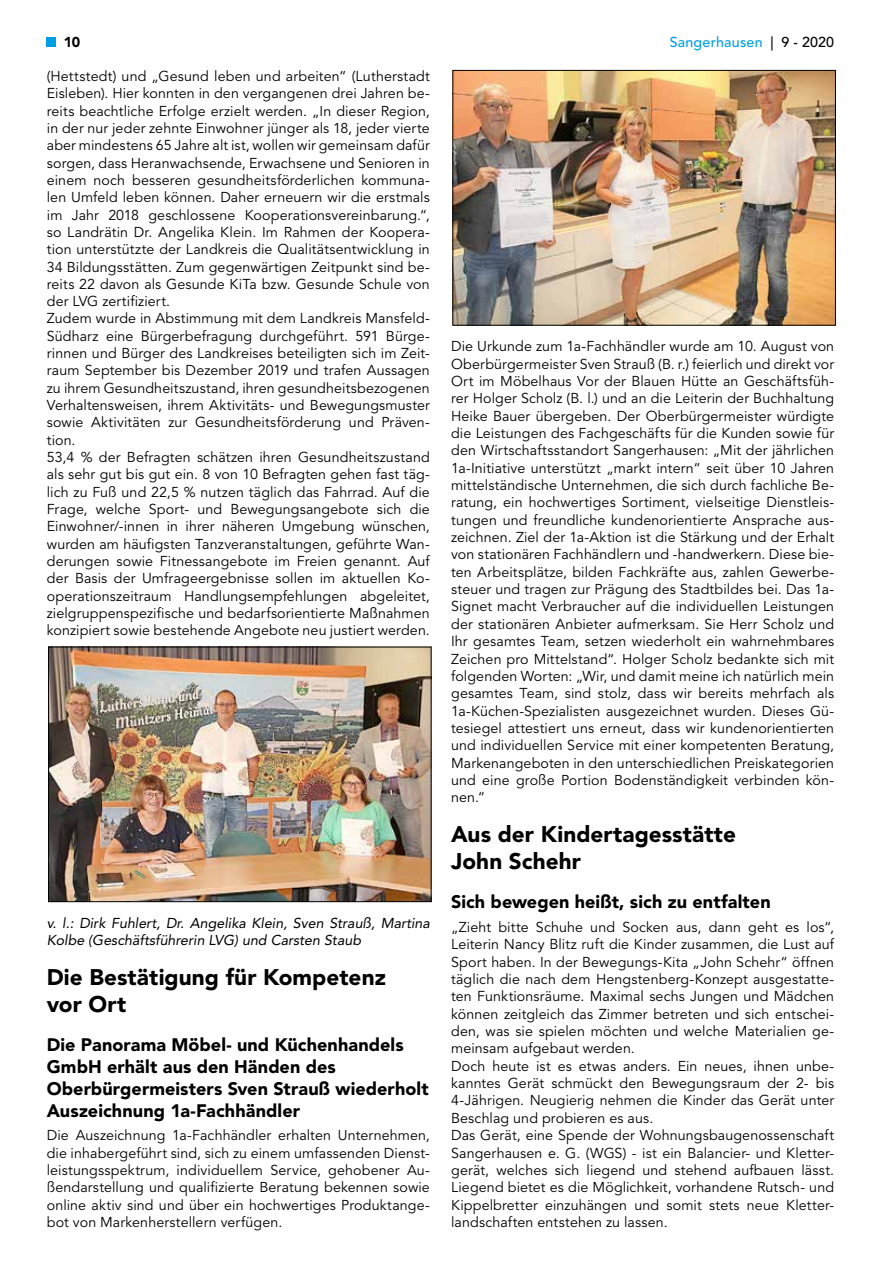
<style>
.page{position:relative;width:881px;height:1263px;background:#fff}
.page>*{position:absolute;margin:0;border:0;box-sizing:border-box;transform-origin:0 0}
.t1{font:900 22.5px/27.3px "Avenir LT";letter-spacing:.005em;color:#000}
.t2{font:900 18px/21.8px "Avenir LT";letter-spacing:.005em;color:#000}
.t3{font:14.25px/17.4px "Avenir LT";letter-spacing:.01em;color:#000;text-align:justify}
.t4{font:italic 14.25px/17.2px "Avenir LT";color:#000}
.t5{font:500 14.25px "Avenir LT";letter-spacing:.01em;color:#009fe3}
.t6{font:900 14.25px "Avenir LT";color:#000}
.s1{color:#000}
</style>
<div class="page">
<div style="left:47px;top:37px;width:9px;height:9px;background:#009fe3"></div>
<img style="left:454px;top:72px;width:379px;height:251px">
<div style="left:452px;top:70px;width:383px;height:255px;border:1px solid #000"></div>
<img style="left:50px;top:649px;width:379px;height:251px">
<div style="left:48px;top:647px;width:383px;height:255px;border:1px solid #000"></div>
<p class="t6" style="left:64px;top:34px;width:18px">10</p>
<p class="t5" style="left:669px;top:34px;width:166px">Sangerhausen <span class="s1">| 9 - 2020</span></p>
<p class="t3" style="left:47px;top:68px;width:384px;text-align:left">(Hettstedt) und „Gesund leben und arbeiten“ (Lutherstadt Eisleben). Hier konnten in den vergangenen drei Jahren be&shy;reits beachtliche Erfolge erzielt werden. „In dieser Region, in der nur jeder zehnte Einwohner jünger als 18, jeder vierte aber mindestens 65 Jahre alt ist, wollen wir gemeinsam dafür sorgen, dass Heranwachsende, Erwachsene und Senioren in einem noch besseren gesundheitsförderlichen kommuna&shy;len Umfeld leben können. Daher erneuern wir die erstmals im Jahr 2018 geschlossene Kooperationsvereinbarung.“, so Landrätin Dr. Angelika Klein. Im Rahmen der Koopera&shy;tion unterstützte der Landkreis die Qualitätsentwicklung in 34 Bildungsstätten. Zum gegenwärtigen Zeitpunkt sind be&shy;reits 22 davon als Gesunde KiTa bzw. Gesunde Schule von der LVG zertifiziert.<br>Zudem wurde in Abstimmung mit dem Landkreis Mansfeld-Südharz eine Bürgerbefragung durchgeführt. 591 Bürge&shy;rinnen und Bürger des Landkreises beteiligten sich im Zeit&shy;raum September bis Dezember 2019 und trafen Aussagen zu ihrem Gesundheitszustand, ihren gesundheitsbezogenen Verhaltensweisen, ihrem Aktivitäts- und Bewegungsmuster sowie Aktivitäten zur Gesundheitsförderung und Präven&shy;tion.<br>53,4 % der Befragten schätzen ihren Gesundheitszustand als sehr gut bis gut ein. 8 von 10 Befragten gehen fast täg&shy;lich zu Fuß und 22,5 % nutzen täglich das Fahrrad. Auf die Frage, welche Sport- und Bewegungsangebote sich die Einwohner/-innen in ihrer näheren Umgebung wünschen, wurden am häufigsten Tanzveranstaltungen, geführte Wan&shy;derungen sowie Fitnessangebote im Freien genannt. Auf der Basis der Umfrageergebnisse sollen im aktuellen Ko&shy;operationszeitraum Handlungsempfehlungen abgeleitet, zielgruppenspezifische und bedarfsorientierte Maßnahmen konzipiert sowie bestehende Angebote neu justiert werden.</p>
<p class="t4" style="left:47px;top:914px;width:384px">v. l.: Dirk Fuhlert, Dr. Angelika Klein, Sven Strauß, Martina<br>Kolbe (Geschäftsführerin LVG) und Carsten Staub</p>
<h1 class="t1" style="left:47px;top:963px;width:340px">Die Bestätigung für Kompetenz vor Ort</h1>
<p class="t2" style="left:47px;top:1034px;width:383px">Die Panorama Möbel- und Küchenhandels GmbH erhält aus den Händen des Oberbürgermeisters Sven Strauß wiederholt Auszeichnung 1a-Fachhändler</p>
<p class="t3" style="left:47px;top:1127px;width:384px">Die Auszeichnung 1a-Fachhändler erhalten Unternehmen, die inhabergeführt sind, sich zu einem umfassenden Dienst&shy;leistungsspektrum, individuellem Service, gehobener Au&shy;ßendarstellung und qualifizierte Beratung bekennen sowie online aktiv sind und über ein hochwertiges Produktange&shy;bot von Markenherstellern verfügen.</p>
<p class="t3" style="left:451px;top:338px;width:384px">Die Urkunde zum 1a-Fachhändler wurde am 10. August von Oberbürgermeister Sven Strauß (B. r.) feierlich und direkt vor Ort im Möbelhaus Vor der Blauen Hütte an Geschäftsfüh&shy;rer Holger Scholz (B. l.) und an die Leiterin der Buchhaltung Heike Bauer übergeben. Der Oberbürgermeister würdigte die Leistungen des Fachgeschäfts für die Kunden sowie für den Wirtschaftsstandort Sangerhausen: „Mit der jährlichen 1a-Initiative unterstützt „markt intern“ seit über 10 Jahren mittelständische Unternehmen, die sich durch fachliche Be&shy;ratung, ein hochwertiges Sortiment, vielseitige Dienstleis&shy;tungen und freundliche kundenorientierte Ansprache aus&shy;zeichnen. Ziel der 1a-Aktion ist die Stärkung und der Erhalt von stationären Fachhändlern und -handwerkern. Diese bie&shy;ten Arbeitsplätze, bilden Fachkräfte aus, zahlen Gewerbe&shy;steuer und tragen zur Prägung des Stadtbildes bei. Das 1a-Signet macht Verbraucher auf die individuellen Leistungen der stationären Anbieter aufmerksam. Sie Herr Scholz und Ihr gesamtes Team, setzen wiederholt ein wahrnehmbares Zeichen pro Mittelstand“. Holger Scholz bedankte sich mit folgenden Worten: „Wir, und damit meine ich natürlich mein gesamtes Team, sind stolz, dass wir bereits mehrfach als 1a-Küchen-Spezialisten ausgezeichnet wurden. Dieses Gü&shy;tesiegel attestiert uns erneut, dass wir kundenorientierten und individuellen Service mit einer kompetenten Beratung, Markenangeboten in den unterschiedlichen Preiskategorien und eine große Portion Bodenständigkeit verbinden kön&shy;nen.“</p>
<h1 class="t1" style="left:451px;top:821px;width:286px">Aus der Kindertagesstätte<br>John Schehr</h1>
<p class="t2" style="left:451px;top:891px;width:321px">Sich bewegen heißt, sich zu entfalten</p>
<p class="t3" style="left:451px;top:919px;width:384px;text-align:left">„Zieht bitte Schuhe und Socken aus, dann geht es los“, Leiterin Nancy Blitz ruft die Kinder zusammen, die Lust auf Sport haben. In der Bewegungs-Kita „John Schehr“ öffnen täglich die nach dem Hengstenberg-Konzept ausgestatte&shy;ten Funktionsräume. Maximal sechs Jungen und Mädchen können zeitgleich das Zimmer betreten und sich entschei&shy;den, was sie spielen möchten und welche Materialien ge&shy;meinsam aufgebaut werden.<br>Doch heute ist es etwas anders. Ein neues, ihnen unbe&shy;kanntes Gerät schmückt den Bewegungsraum der 2- bis 4-Jährigen. Neugierig nehmen die Kinder das Gerät unter Beschlag und probieren es aus.<br>Das Gerät, eine Spende der Wohnungsbaugenossenschaft Sangerhausen e. G. (WGS) - ist ein Balancier- und Kletter&shy;gerät, welches sich liegend und stehend aufbauen lässt.<br>Liegend bietet es die Möglichkeit, vorhandene Rutsch- und Kippelbretter einzuhängen und somit stets neue Kletter&shy;landschaften entstehen zu lassen.</p>
</div>
